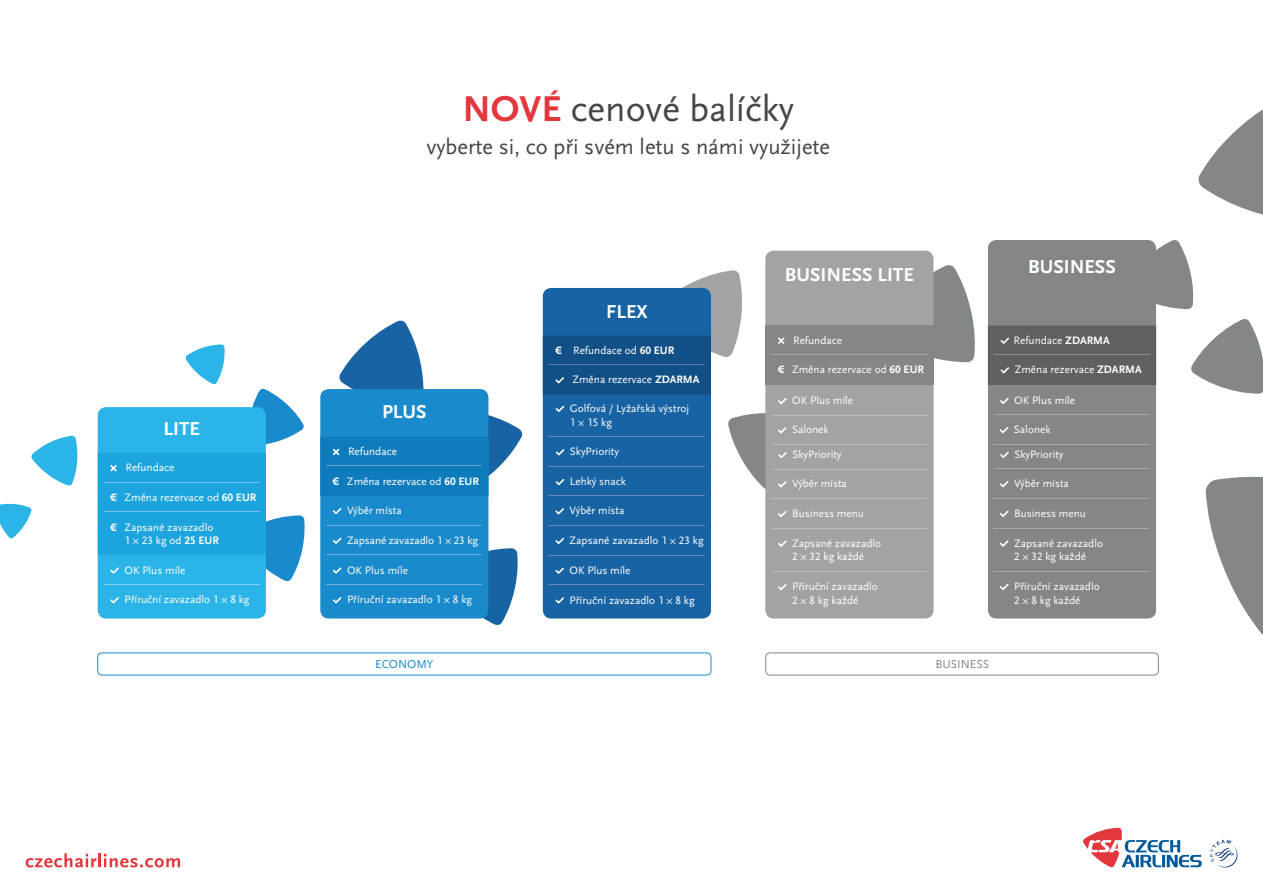
<style>
.page{position:relative;width:1263px;height:893px;background:#fff}
.page>*{position:absolute;margin:0;border:0;box-sizing:border-box;transform-origin:0 0}
.t1{font:37.5px "Scala Sans Pro";color:#454647}
.t2{font:22.5px "Scala Sans Pro";color:#454647}
.t3{font:700 19.5px "Scala Sans Pro";color:#fff}
.t4{font:12px "Scala Sans Pro";color:#848788}
.t5{font:12px "Scala Sans Pro";color:#198acb}
.t6{font:11.25px/13.5px "Scala Sans Pro";color:#fff}
.s1{font-weight:700}
.s2{font-weight:700;color:#e1373d}
</style>
<div class="page">
<svg style="left:0;top:503px;width:32px;height:35px"></svg>
<svg style="left:31px;top:436px;width:47px;height:50px"></svg>
<svg style="left:252px;top:389px;width:52px;height:56px"></svg>
<svg style="left:186px;top:344px;width:39px;height:40px"></svg>
<svg style="left:442px;top:548px;width:76px;height:77px"></svg>
<svg style="left:933px;top:264px;width:42px;height:98px"></svg>
<svg style="left:1191px;top:319px;width:72px;height:75px"></svg>
<svg style="left:1150px;top:240px;width:44px;height:69px"></svg>
<svg style="left:1198px;top:109px;width:65px;height:106px"></svg>
<div style="left:98px;top:407px;width:168px;height:211px;background:#2bb4e8;border-radius:9px"></div>
<div style="left:320px;top:389px;width:168px;height:229px;background:#198acb;border-radius:9px"></div>
<div style="left:543px;top:288px;width:168px;height:330px;background:#1863a3;border-radius:9px"></div>
<div style="left:765px;top:251px;width:168px;height:367px;background:#a1a4a4;border-radius:9px"></div>
<div style="left:988px;top:240px;width:168px;height:378px;background:#848788;border-radius:9px"></div>
<svg style="left:110px;top:597px;width:9px;height:6px"></svg>
<svg style="left:333px;top:597px;width:8px;height:6px"></svg>
<svg style="left:333px;top:567px;width:8px;height:7px"></svg>
<svg style="left:333px;top:538px;width:8px;height:6px"></svg>
<hr style="left:104px;top:584px;width:155px;height:1px;background:#83caef">
<hr style="left:327px;top:584px;width:155px;height:1px;background:#71a9db">
<hr style="left:327px;top:555px;width:155px;height:1px;background:#71a9db">
<svg style="left:333px;top:508px;width:8px;height:6px"></svg>
<hr style="left:327px;top:525px;width:155px;height:1px;background:#71a9db">
<svg style="left:555px;top:597px;width:9px;height:6px"></svg>
<svg style="left:555px;top:567px;width:9px;height:7px"></svg>
<svg style="left:555px;top:538px;width:9px;height:6px"></svg>
<hr style="left:549px;top:584px;width:155px;height:1px;background:#6b89bc">
<hr style="left:549px;top:555px;width:155px;height:1px;background:#6b89bc">
<svg style="left:555px;top:508px;width:9px;height:6px"></svg>
<hr style="left:549px;top:525px;width:155px;height:1px;background:#6b89bc">
<svg style="left:556px;top:479px;width:8px;height:6px"></svg>
<svg style="left:556px;top:449px;width:8px;height:6px"></svg>
<hr style="left:550px;top:496px;width:155px;height:1px;background:#6b89bc">
<hr style="left:550px;top:466px;width:155px;height:1px;background:#6b89bc">
<svg style="left:556px;top:406px;width:8px;height:6px"></svg>
<hr style="left:550px;top:437px;width:155px;height:1px;background:#6b89bc">
<svg style="left:778px;top:584px;width:9px;height:6px"></svg>
<svg style="left:778px;top:541px;width:9px;height:6px"></svg>
<svg style="left:778px;top:511px;width:9px;height:6px"></svg>
<hr style="left:772px;top:571px;width:155px;height:1px;background:#bdbdbd">
<hr style="left:772px;top:528px;width:155px;height:1px;background:#bdbdbd">
<hr style="left:772px;top:498px;width:155px;height:1px;background:#bdbdbd">
<hr style="left:772px;top:469px;width:155px;height:1px;background:#bdbdbd">
<svg style="left:728px;top:413px;width:59px;height:77px"></svg>
<hr style="left:772px;top:444px;width:155px;height:1px;background:#bdbdbd">
<svg style="left:778px;top:398px;width:9px;height:6px"></svg>
<hr style="left:772px;top:415px;width:155px;height:1px;background:#bdbdbd">
<svg style="left:1000px;top:584px;width:8px;height:6px"></svg>
<svg style="left:1000px;top:540px;width:8px;height:7px"></svg>
<svg style="left:1000px;top:511px;width:8px;height:6px"></svg>
<hr style="left:994px;top:571px;width:155px;height:1px;background:#a8a9a9">
<hr style="left:994px;top:528px;width:155px;height:1px;background:#a8a9a9">
<svg style="left:1000px;top:481px;width:8px;height:6px"></svg>
<hr style="left:994px;top:498px;width:155px;height:1px;background:#a8a9a9">
<svg style="left:1000px;top:452px;width:9px;height:6px"></svg>
<hr style="left:994px;top:469px;width:155px;height:1px;background:#a8a9a9">
<svg style="left:1000px;top:427px;width:8px;height:6px"></svg>
<hr style="left:994px;top:444px;width:155px;height:1px;background:#a8a9a9">
<svg style="left:1000px;top:398px;width:9px;height:6px"></svg>
<hr style="left:994px;top:415px;width:155px;height:1px;background:#a8a9a9">
<svg style="left:98px;top:453px;width:207px;height:128px"></svg>
<hr style="left:104px;top:482px;width:155px;height:1px;background:#7dbee8">
<svg style="left:320px;top:320px;width:203px;height:176px"></svg>
<hr style="left:327px;top:466px;width:155px;height:1px;background:#6e9dce">
<svg style="left:543px;top:270px;width:199px;height:125px"></svg>
<hr style="left:549px;top:364px;width:155px;height:1px;background:#5e7aa7">
<div style="left:765px;top:325px;width:168px;height:60px;background:#848788"></div>
<svg style="left:778px;top:337px;width:6px;height:7px"></svg>
<hr style="left:772px;top:354px;width:155px;height:1px;background:#a8a9a9">
<div style="left:988px;top:325px;width:168px;height:60px;background:#5d6162"></div>
<hr style="left:994px;top:354px;width:155px;height:1px;background:#8a8c8e">
<div style="left:97px;top:652px;width:614px;height:23px;border:1px solid #198acb;border-radius:4px"></div>
<div style="left:765px;top:652px;width:394px;height:23px;border:1px solid #848788;border-radius:4px"></div>
<svg style="left:1206px;top:476px;width:57px;height:159px"></svg>
<svg style="left:1083px;top:828px;width:119px;height:40px"></svg>
<svg style="left:1210px;top:840px;width:28px;height:28px"></svg>
<svg style="left:26px;top:853px;width:154px;height:14px"></svg>
<h3 class="t3" style="left:164px;top:417px;width:38px">LITE</h3>
<p class="t6" style="left:125px;top:461px;width:50px">Refundace</p>
<p class="t6" style="left:110px;top:490px;width:148px"><span class="s1">€</span> Změna rezervace od <span class="s1">60 EUR</span></p>
<p class="t6" style="left:124px;top:520px;width:96px;text-indent:-14px"><span class="s1">€</span> Zapsané zavazadlo<br>1 × 23 kg od <span class="s1">25 EUR</span></p>
<p class="t6" style="left:124px;top:563px;width:62px">OK Plus míle</p>
<p class="t6" style="left:124px;top:593px;width:127px">Příruční zavazadlo 1 × 8 kg</p>
<h1 class="t1" style="left:462px;top:87px;width:333px"><span class="s2">NOVÉ</span> cenové balíčky</h1>
<h2 class="t2" style="left:426px;top:134px;width:405px">vyberte si, co při svém letu s námi využijete</h2>
<h3 class="t3" style="left:785px;top:264px;width:130px">BUSINESS LITE</h3>
<h3 class="t3" style="left:606px;top:300px;width:43px">FLEX</h3>
<p class="t6" style="left:555px;top:343px;width:120px"><span class="s1">€</span> Refundace od <span class="s1">60 EUR</span></p>
<p class="t6" style="left:793px;top:333px;width:50px">Refundace</p>
<p class="t6" style="left:778px;top:363px;width:148px"><span class="s1">€</span> Změna rezervace od <span class="s1">60 EUR</span></p>
<p class="t6" style="left:572px;top:373px;width:129px">Změna rezervace <span class="s1">ZDARMA</span></p>
<h3 class="t3" style="left:382px;top:401px;width:46px">PLUS</h3>
<p class="t6" style="left:570px;top:402px;width:121px">Golfová / Lyžařská výstroj<br>1 × 15 kg</p>
<p class="t6" style="left:792px;top:394px;width:62px">OK Plus míle</p>
<p class="t6" style="left:792px;top:423px;width:38px">Salonek</p>
<p class="t6" style="left:348px;top:445px;width:50px">Refundace</p>
<p class="t6" style="left:570px;top:445px;width:51px">SkyPriority</p>
<p class="t6" style="left:792px;top:448px;width:51px">SkyPriority</p>
<p class="t6" style="left:333px;top:474px;width:148px"><span class="s1">€</span> Změna rezervace od <span class="s1">60 EUR</span></p>
<p class="t6" style="left:570px;top:475px;width:57px">Lehký snack</p>
<p class="t6" style="left:792px;top:477px;width:56px">Výběr místa</p>
<p class="t6" style="left:347px;top:504px;width:56px">Výběr místa</p>
<p class="t6" style="left:570px;top:504px;width:56px">Výběr místa</p>
<p class="t6" style="left:792px;top:507px;width:73px">Business menu</p>
<p class="t6" style="left:347px;top:533px;width:133px">Zapsané zavazadlo 1 × 23 kg</p>
<p class="t6" style="left:570px;top:534px;width:136px">Zapsané zavazadlo 1 × 23 kg</p>
<p class="t6" style="left:792px;top:536px;width:91px">Zapsané zavazadlo<br>2 × 32 kg každé</p>
<p class="t6" style="left:347px;top:563px;width:62px">OK Plus míle</p>
<p class="t6" style="left:570px;top:563px;width:62px">OK Plus míle</p>
<p class="t6" style="left:347px;top:593px;width:127px">Příruční zavazadlo 1 × 8 kg</p>
<p class="t6" style="left:570px;top:593px;width:127px">Příruční zavazadlo 1 × 8 kg</p>
<p class="t6" style="left:792px;top:580px;width:87px">Příruční zavazadlo<br>2 × 8 kg každé</p>
<p class="t5" style="left:375px;top:657px;width:60px">ECONOMY</p>
<p class="t4" style="left:935px;top:657px;width:55px">BUSINESS</p>
<h3 class="t3" style="left:1028px;top:255px;width:89px">BUSINESS</h3>
<p class="t6" style="left:1013px;top:333px;width:98px">Refundace <span class="s1">ZDARMA</span></p>
<p class="t6" style="left:1015px;top:363px;width:129px">Změna rezervace <span class="s1">ZDARMA</span></p>
<p class="t6" style="left:1014px;top:394px;width:62px">OK Plus míle</p>
<p class="t6" style="left:1014px;top:423px;width:38px">Salonek</p>
<p class="t6" style="left:1014px;top:448px;width:51px">SkyPriority</p>
<p class="t6" style="left:1014px;top:477px;width:56px">Výběr místa</p>
<p class="t6" style="left:1014px;top:506px;width:73px">Business menu</p>
<p class="t6" style="left:1014px;top:536px;width:91px">Zapsané zavazadlo<br>2 × 32 kg každé</p>
<p class="t6" style="left:1014px;top:580px;width:87px">Příruční zavazadlo<br>2 × 8 kg každé</p>
</div>
